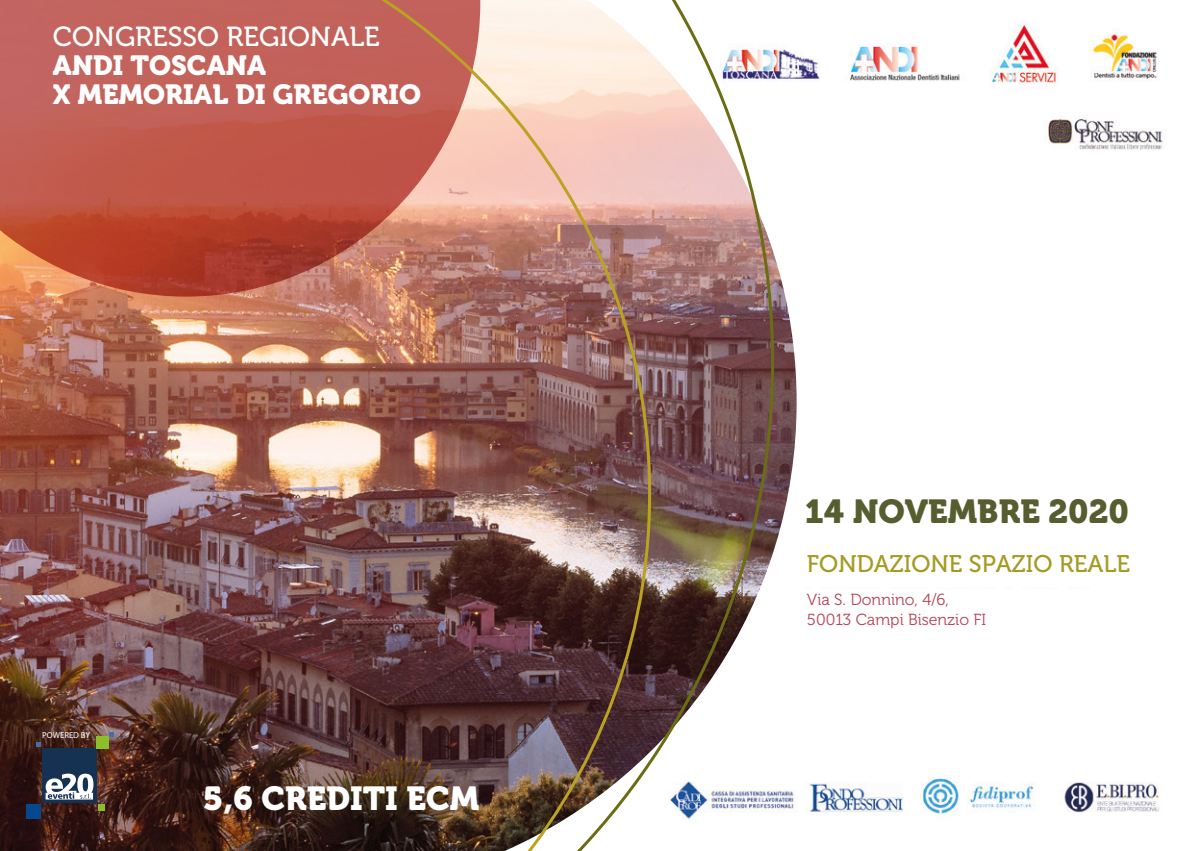
<style>
.page{position:relative;width:1197px;height:851px;background:#fff}
.page>*{position:absolute;margin:0;border:0;box-sizing:border-box;transform-origin:0 0}
.t1{font:33px "Museo 900";color:#585d30}
.t2{font:33px "Museo 900";color:#fff}
.t3{font:27.6px/28.8px "Museo 900";color:#fff}
.t4{font:27.6px "Museo 500";color:#fff}
.t5{font:24px "Museo 500";color:#a59b23}
.t6{font:16px "Museo 300";color:#b44355}
.t7{font:8.6px "Myriad Pro";color:#fff}
</style>
<div class="page">
<img style="left:0;top:0;width:646px;height:850px">
<img style="left:646px;top:0;width:517px;height:819px">
<div style="left:799px;top:486px;width:355px;height:100px;background:#fff"></div>
<div style="left:42px;top:748px;width:54px;height:54px;background:#163252"></div>
<div style="left:27px;top:804px;width:14px;height:14px;background:#05488d"></div>
<svg style="left:109px;top:731px;width:5px;height:5px"></svg>
<svg style="left:36px;top:741px;width:5px;height:5px"></svg>
<svg style="left:46px;top:773px;width:58px;height:37px"></svg>
<div style="left:96px;top:736px;width:13px;height:12px;background:#8bbe28"></div>
<h2 class="t4" style="left:53px;top:22px;width:328px">CONGRESSO REGIONALE</h2>
<h2 class="t3" style="left:53px;top:51px;width:369px">ANDI TOSCANA<br>X MEMORIAL DI GREGORIO</h2>
<p class="t7" style="left:42px;top:729px;width:50px">POWERED BY</p>
<h1 class="t2" style="left:203px;top:779px;width:278px">5,6 CREDITI ECM</h1>
<h1 class="t1" style="left:804px;top:492px;width:326px">14 NOVEMBRE 2020</h1>
<h3 class="t5" style="left:806px;top:550px;width:324px">FONDAZIONE SPAZIO REALE</h3>
<p class="t6" style="left:806px;top:591px;width:143px">Via S. Donnino, 4/6,</p>
<p class="t6" style="left:806px;top:611px;width:181px">50013 Campi Bisenzio FI</p>
</div>
